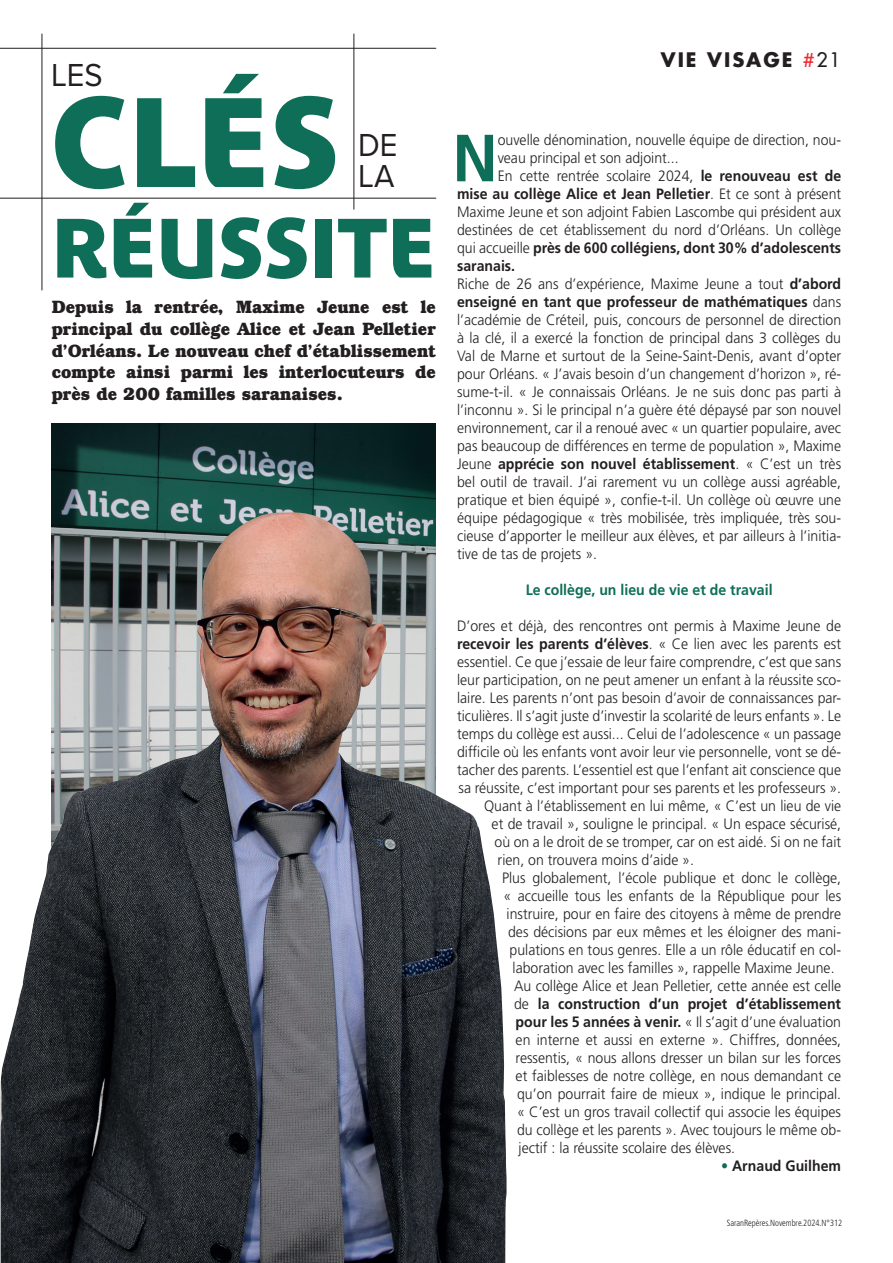
<style>
.page{position:relative;width:893px;height:1263px;background:#fff}
.page>*{position:absolute;margin:0;border:0;box-sizing:border-box;transform-origin:0 0}
.t1{font:125.7px "Parisine Plus Std Sombre";color:#0f6e57;scale:.94 1}
.t2{font:83.1px "Parisine Plus Std Sombre";color:#0f6e57;scale:.94 1}
.t3{font:700 66.6px "Frutiger LT Std";color:#0f6e57;scale:.94 1}
.t4{font:33px/31.5px "Proxima Nova";color:#231f20;scale:.94 1}
.t5{font:700 19.5px "Futura Std";letter-spacing:.1em;color:#231f20}
.t6{font:700 18px/21.6px "Bookman Std";color:#231f20;text-align:justify;scale:.94 1}
.t7{font:300 15px "Frutiger LT Std";color:#231f20;scale:.94 1}
.t8{font:700 15px "Frutiger LT Std";color:#231f20;scale:.94 1}
.t9{font:700 15px "Frutiger LT Std";color:#0f6e57;scale:.94 1}
.t10{font:300 condensed 9px "Frutiger LT Std";color:#231f20;scale:.94 1}
.s1{font-weight:500;color:#ee2a33}
.s2{font-weight:500}
.s3{font-weight:700}
.s4{font-weight:300}
.s5{color:#0f6e57}
</style>
<div class="page">
<img style="left:51px;top:423px;width:385px;height:89px">
<img style="left:1px;top:512px;width:506px;height:751px">
<hr style="left:0;top:198px;width:436px;height:1px;background:#231f20">
<hr style="left:0;top:48px;width:436px;height:1px;background:#231f20">
<hr style="left:353px;top:34px;width:1px;height:175px;background:#231f20">
<hr style="left:42px;top:34px;width:1px;height:256px;background:#231f20">
<h3 class="t4" style="left:51px;top:58px;width:56px">LES</h3>
<h1 class="t1" style="left:51px;top:69px;width:308px">CLÉS</h1>
<h3 class="t4" style="left:358px;top:127px;width:43px">DE<br>LA</h3>
<h2 class="t2" style="left:52px;top:199px;width:410px">RÉUSSITE</h2>
<p class="t6" style="left:52px;top:296px;width:410px">Depuis la rentrée, Maxime Jeune est le principal du collège Alice et Jean Pelletier d’Orléans. Le nouveau chef d’établissement compte ainsi parmi les interlocuteurs de près de 200 familles saranaises.</p>
<h3 class="t5" style="left:661px;top:47px;width:181px">VIE VISAGE <span class="s1">#</span><span class="s2">21</span></h3>
<h3 class="t3" style="left:452px;top:119px;width:50px">N</h3>
<p class="t7" style="left:498px;top:132px;width:367px">ouvelle dénomination, nouvelle équipe de direction, nou-</p>
<p class="t7" style="left:498px;top:150px;width:194px">veau principal et son adjoint...</p>
<p class="t7" style="left:498px;top:168px;width:367px">En cette rentrée scolaire 2024, <span class="s3">le renouveau est de</span></p>
<p class="t8" style="left:457px;top:185px;width:410px">mise au collège Alice et Jean Pelletier<span class="s4">. Et ce sont à présent</span></p>
<p class="t7" style="left:457px;top:204px;width:410px">Maxime Jeune et son adjoint Fabien Lascombe qui président aux</p>
<p class="t7" style="left:457px;top:222px;width:410px">destinées de cet établissement du nord d’Orléans. Un collège</p>
<p class="t8" style="left:457px;top:239px;width:410px"><span class="s4">qui accueille</span> près de 600 collégiens, dont 30% d’adolescents</p>
<p class="t8" style="left:457px;top:257px;width:63px">saranais.</p>
<p class="t7" style="left:457px;top:276px;width:410px">Riche de 26 ans d’expérience, Maxime Jeune a tout <span class="s3">d’abord</span></p>
<p class="t8" style="left:457px;top:293px;width:410px">enseigné en tant que professeur de mathématiques <span class="s4">dans</span></p>
<p class="t7" style="left:457px;top:312px;width:410px">l’académie de Créteil, puis, concours de personnel de direction</p>
<p class="t7" style="left:457px;top:330px;width:410px">à la clé, il a exercé la fonction de principal dans 3 collèges du</p>
<p class="t7" style="left:457px;top:348px;width:410px">Val de Marne et surtout de la Seine-Saint-Denis, avant d’opter</p>
<p class="t7" style="left:457px;top:366px;width:410px">pour Orléans. « J’avais besoin d’un changement d’horizon », ré-</p>
<p class="t7" style="left:457px;top:384px;width:410px">sume-t-il. « Je connaissais Orléans. Je ne suis donc pas parti à</p>
<p class="t7" style="left:457px;top:402px;width:410px">l’inconnu ». Si le principal n’a guère été dépaysé par son nouvel</p>
<p class="t7" style="left:457px;top:420px;width:410px">environnement, car il a renoué avec « un quartier populaire, avec</p>
<p class="t7" style="left:457px;top:438px;width:410px">pas beaucoup de différences en terme de population », Maxime</p>
<p class="t8" style="left:457px;top:455px;width:410px"><span class="s4">Jeune</span> apprécie son nouvel établissement<span class="s4">. « C’est un très</span></p>
<p class="t7" style="left:457px;top:474px;width:410px">bel outil de travail. J’ai rarement vu un collège aussi agréable,</p>
<p class="t7" style="left:457px;top:492px;width:410px">pratique et bien équipé », confie-t-il. Un collège où œuvre une</p>
<p class="t7" style="left:457px;top:510px;width:410px">équipe pédagogique « très mobilisée, très impliquée, très sou-</p>
<p class="t7" style="left:457px;top:528px;width:410px">cieuse d’apporter le meilleur aux élèves, et par ailleurs à l’initia-</p>
<p class="t7" style="left:457px;top:546px;width:150px">tive de tas de projets ».</p>
<p class="t9" style="left:526px;top:581px;width:264px">Le collège, un lieu de vie et de travail</p>
<p class="t7" style="left:457px;top:618px;width:410px">D’ores et déjà, des rencontres ont permis à Maxime Jeune de</p>
<p class="t8" style="left:457px;top:635px;width:410px">recevoir les parents d’élèves<span class="s4">. « Ce lien avec les parents est</span></p>
<p class="t7" style="left:457px;top:654px;width:410px">essentiel. Ce que j’essaie de leur faire comprendre, c’est que sans</p>
<p class="t7" style="left:457px;top:672px;width:410px">leur participation, on ne peut amener un enfant à la réussite sco-</p>
<p class="t7" style="left:457px;top:690px;width:410px">laire. Les parents n’ont pas besoin d’avoir de connaissances par-</p>
<p class="t7" style="left:457px;top:708px;width:410px">ticulières. Il s’agit juste d’investir la scolarité de leurs enfants ». Le</p>
<p class="t7" style="left:457px;top:726px;width:410px">temps du collège est aussi... Celui de l’adolescence « un passage</p>
<p class="t7" style="left:457px;top:744px;width:410px">difficile où les enfants vont avoir leur vie personnelle, vont se dé-</p>
<p class="t7" style="left:457px;top:762px;width:410px">tacher des parents. L’essentiel est que l’enfant ait conscience que</p>
<p class="t7" style="left:459px;top:780px;width:408px">sa réussite, c’est important pour ses parents et les professeurs ».</p>
<p class="t7" style="left:484px;top:798px;width:381px">Quant à l’établissement en lui même, « C’est un lieu de vie</p>
<p class="t7" style="left:492px;top:816px;width:373px">et de travail », souligne le principal. « Un espace sécurisé,</p>
<p class="t7" style="left:495px;top:834px;width:370px">où on a le droit de se tromper, car on est aidé. Si on ne fait</p>
<p class="t7" style="left:498px;top:852px;width:210px">rien, on trouvera moins d’aide ».</p>
<p class="t7" style="left:502px;top:870px;width:362px">Plus globalement, l’école publique et donc le collège,</p>
<p class="t7" style="left:504px;top:888px;width:361px">« accueille tous les enfants de la République pour les</p>
<p class="t7" style="left:507px;top:906px;width:357px">instruire, pour en faire des citoyens à même de prendre</p>
<p class="t7" style="left:508px;top:924px;width:356px">des décisions par eux mêmes et les éloigner des mani-</p>
<p class="t7" style="left:510px;top:942px;width:354px">pulations en tous genres. Elle a un rôle éducatif en col-</p>
<p class="t7" style="left:513px;top:960px;width:344px">laboration avec les familles », rappelle Maxime Jeune.</p>
<p class="t7" style="left:514px;top:978px;width:349px">Au collège Alice et Jean Pelletier, cette année est celle</p>
<p class="t8" style="left:514px;top:995px;width:349px"><span class="s4">de</span> la construction d’un projet d’établissement</p>
<p class="t7" style="left:516px;top:1014px;width:348px"><span class="s3">pour les 5 années à venir.</span> « Il s’agit d’une évaluation</p>
<p class="t7" style="left:516px;top:1032px;width:348px">en interne et aussi en externe ». Chiffres, données,</p>
<p class="t7" style="left:516px;top:1050px;width:348px">ressentis, « nous allons dresser un bilan sur les forces</p>
<p class="t7" style="left:516px;top:1068px;width:348px">et faiblesses de notre collège, en nous demandant ce</p>
<p class="t7" style="left:517px;top:1086px;width:346px">qu’on pourrait faire de mieux », indique le principal.</p>
<p class="t7" style="left:517px;top:1104px;width:346px">« C’est un gros travail collectif qui associe les équipes</p>
<p class="t7" style="left:517px;top:1122px;width:346px">du collège et les parents ». Avec toujours le même ob-</p>
<p class="t7" style="left:519px;top:1140px;width:232px">jectif : la réussite scolaire des élèves.</p>
<p class="t8" style="left:721px;top:1157px;width:129px"><span class="s5">•</span> Arnaud Guilhem</p>
<p class="t10" style="left:727px;top:1218px;width:124px">SaranRepères.Novembre.2024.N°312</p>
</div>
